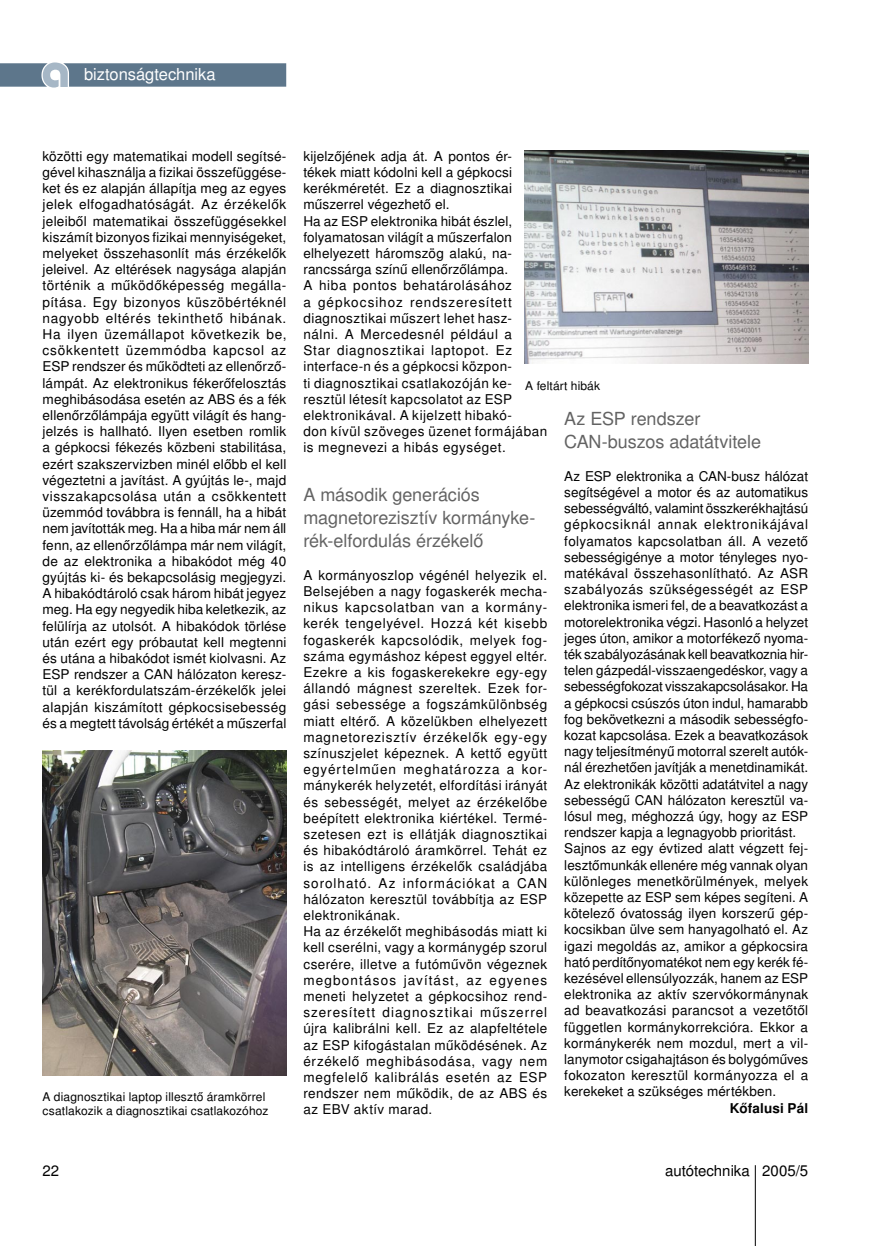
<style>
.page{position:relative;width:872px;height:1246px;background:#fff}
.page>*{position:absolute;margin:0;border:0;box-sizing:border-box;transform-origin:0 0}
.alcim{font:18px/23.4px "Nimbus Sans LOT";letter-spacing:-.005em;color:#636363}
.t1{font:16.5px "Nimbus Sans LOT";color:#fff}
.t2{font:15px "Nimbus Sans LOT";color:#000}
.szoveg_sorkizart{font:13.5px/16.2px "Nimbus Sans LOT";letter-spacing:.03em;color:#000;text-align:justify}
.szoveg_sorkizart-2{font:700 13.5px "Nimbus Sans LOT";letter-spacing:.01em;color:#000}
.kepala{font:12px/14.4px "Nimbus Sans LOT";letter-spacing:.015em;color:#000}
</style>
<div class="page">
<hr style="left:755px;top:1165px;width:1px;height:81px;background:#000">
<svg style="left:0;top:62px;width:286px;height:26px;background:#748a9c"></svg>
<img style="left:43px;top:750px;width:243px;height:326px">
<img style="left:525px;top:151px;width:283px;height:213px">
<p class="t1" style="left:84px;top:64px;width:133px">biztonságtechnika</p>
<p class="szoveg_sorkizart" style="left:43px;top:148px;width:245px">közötti egy matematikai modell segítsé&shy;gével kihasználja a fizikai összefüggése&shy;ket és ez alapján állapítja meg az egyes jelek elfogadhatóságát. Az érzékelők jeleiből matematikai összefüggésekkel kiszámít bizonyos fizikai mennyiségeket, melyeket összehasonlít más érzékelők jeleivel. Az eltérések nagysága alapján történik a működőképesség megálla&shy;pítása. Egy bizonyos küszöbértéknél nagyobb eltérés tekinthető hibának.<br>Ha ilyen üzemállapot következik be, csökkentett üzemmódba kapcsol az ESP rendszer és működteti az ellenőrző&shy;lámpát. Az elektronikus fékerőfelosztás meghibásodása esetén az ABS és a fék ellenőrzőlámpája együtt világít és hang&shy;jelzés is hallható. Ilyen esetben romlik a gépkocsi fékezés közbeni stabilitása, ezért szakszervizben minél előbb el kell végeztetni a javítást. A gyújtás le-, majd visszakapcsolása után a csökkentett üzemmód továbbra is fennáll, ha a hibát nem javították meg. Ha a hiba már nem áll fenn, az ellenőrzőlámpa már nem világít, de az elektronika a hibakódot még 40 gyújtás ki- és bekapcsolásig megjegyzi.<br>A hibakódtároló csak három hibát jegyez meg. Ha egy negyedik hiba keletkezik, az felülírja az utolsót. A hibakódok törlése után ezért egy próbautat kell megtenni és utána a hibakódot ismét kiolvasni. Az ESP rendszer a CAN hálózaton keresz&shy;tül a kerékfordulatszám-érzékelők jelei alapján kiszámított gépkocsisebesség és a megtett távolság értékét a műszerfal</p>
<p class="szoveg_sorkizart" style="left:303px;top:148px;width:210px">kijelzőjének adja át. A pontos ér&shy;tékek miatt kódolni kell a gépkocsi kerékméretét. Ez a diagnosztikai műszerrel végezhető el.</p>
<p class="szoveg_sorkizart" style="left:303px;top:213px;width:210px">Ha az ESP elektronika hibát észlel, folyamatosan világít a műszerfalon elhelyezett háromszög alakú, na&shy;rancssárga színű ellenőrzőlámpa.</p>
<p class="szoveg_sorkizart" style="left:303px;top:278px;width:245px;text-align:left">A hiba pontos behatárolásához<br>a gépkocsihoz rendszeresített diagnosztikai műszert lehet hasz&shy;nálni. A Mercedesnél például a<br>Star diagnosztikai laptopot. Ez interface-n és a gépkocsi közpon-<br>ti diagnosztikai csatlakozóján ke&shy;resztül létesít kapcsolatot az ESP elektronikával. A kijelzett hibakó-<br>don kívül szöveges üzenet formájában is megnevezi a hibás egységet.</p>
<p class="alcim" style="left:303px;top:483px;width:233px">A második generációs magnetorezisztív kormányke&shy;rék-elfordulás érzékelő</p>
<p class="szoveg_sorkizart" style="left:303px;top:567px;width:245px">A kormányoszlop végénél helyezik el.<br>Belsejében a nagy fogaskerék mecha&shy;nikus kapcsolatban van a kormány&shy;kerék tengelyével. Hozzá két kisebb fogaskerék kapcsolódik, melyek fog&shy;száma egymáshoz képest eggyel eltér.<br>Ezekre a kis fogaskerekekre egy-egy állandó mágnest szereltek. Ezek for&shy;gási sebessége a fogszámkülönbség miatt eltérő. A közelükben elhelyezett magnetorezisztív érzékelők egy-egy színuszjelet képeznek. A kettő együtt egyértelműen meghatározza a kor&shy;mánykerék helyzetét, elfordítási irányát és sebességét, melyet az érzékelőbe beépített elektronika kiértékel. Termé&shy;szetesen ezt is ellátják diagnosztikai és hibakódtároló áramkörrel. Tehát ez is az intelligens érzékelők családjába sorolható. Az információkat a CAN hálózaton keresztül továbbítja az ESP elektronikának.</p>
<p class="szoveg_sorkizart" style="left:303px;top:924px;width:245px">Ha az érzékelőt meghibásodás miatt ki kell cserélni, vagy a kormánygép szorul cserére, illetve a futóművön végeznek megbontásos javítást, az egyenes meneti helyzetet a gépkocsihoz rend&shy;szeresített diagnosztikai műszerrel újra kalibrálni kell. Ez az alapfeltétele az ESP kifogástalan működésének. Az érzékelő meghibásodása, vagy nem megfelelő kalibrálás esetén az ESP rendszer nem működik, de az ABS és az EBV aktív marad.</p>
<p class="kepala" style="left:525px;top:379px;width:76px">A feltárt hibák</p>
<p class="alcim" style="left:564px;top:407px;width:198px">Az ESP rendszer<br>CAN-buszos adatátvitele</p>
<p class="szoveg_sorkizart" style="left:564px;top:468px;width:245px">Az ESP elektronika a CAN-busz hálózat segítségével a motor és az automatikus sebességváltó, valamint összkerékhajtású gépkocsiknál annak elektronikájával folyamatos kapcsolatban áll. A vezető sebességigénye a motor tényleges nyo&shy;matékával összehasonlítható. Az ASR szabályozás szükségességét az ESP elektronika ismeri fel, de a beavatkozást a motorelektronika végzi. Hasonló a helyzet jeges úton, amikor a motorfékező nyoma&shy;ték szabályozásának kell beavatkoznia hir&shy;telen gázpedál-visszaengedéskor, vagy a sebességfokozat visszakapcsolásakor. Ha a gépkocsi csúszós úton indul, hamarabb fog bekövetkezni a második sebességfo&shy;kozat kapcsolása. Ezek a beavatkozások nagy teljesítményű motorral szerelt autók&shy;nál érezhetően javítják a menetdinamikát.<br>Az elektronikák közötti adatátvitel a nagy sebességű CAN hálózaton keresztül va&shy;lósul meg, méghozzá úgy, hogy az ESP rendszer kapja a legnagyobb prioritást.</p>
<p class="szoveg_sorkizart" style="left:564px;top:841px;width:245px">Sajnos az egy évtized alatt végzett fej&shy;lesztőmunkák ellenére még vannak olyan különleges menetkörülmények, melyek közepette az ESP sem képes segíteni. A kötelező óvatosság ilyen korszerű gép&shy;kocsikban ülve sem hanyagolható el. Az igazi megoldás az, amikor a gépkocsira ható perdítőnyomatékot nem egy kerék fé&shy;kezésével ellensúlyozzák, hanem az ESP elektronika az aktív szervókormánynak ad beavatkozási parancsot a vezetőtől független kormánykorrekcióra. Ekkor a kormánykerék nem mozdul, mert a vil&shy;lanymotor csigahajtáson és bolygóműves fokozaton keresztül kormányozza el a kerekeket a szükséges mértékben.</p>
<p class="szoveg_sorkizart-2" style="left:730px;top:1100px;width:80px">Kőfalusi Pál</p>
<p class="kepala" style="left:43px;top:1089px;width:227px">A diagnosztikai laptop illesztő áramkörrel csatlakozik a diagnosztikai csatlakozóhoz</p>
<p class="t2" style="left:43px;top:1162px;width:18px">22</p>
<p class="t2" style="left:665px;top:1162px;width:144px">autótechnika 2005/5</p>
</div>
